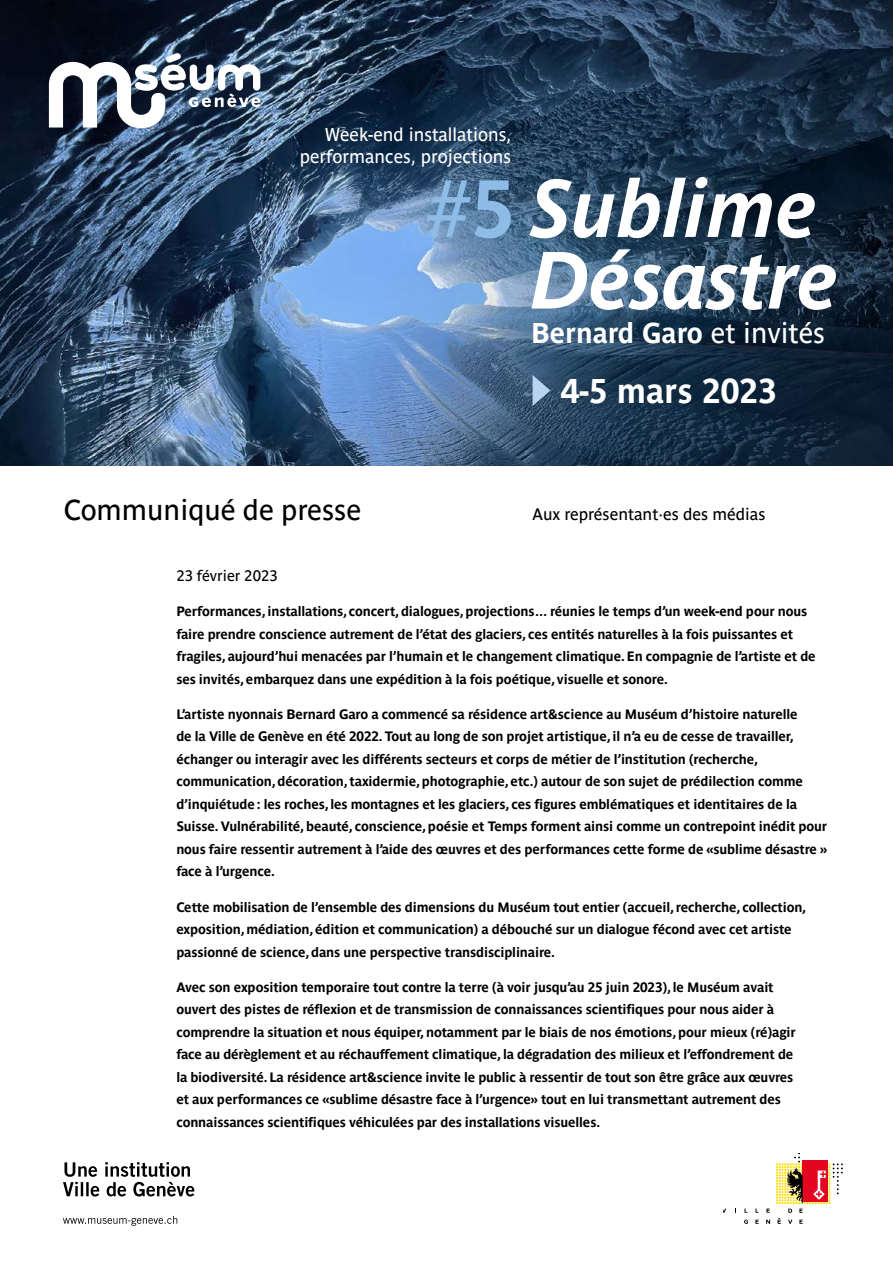
<style>
.page{position:relative;width:893px;height:1263px;background:#fff}
.page>*{position:absolute;margin:0;border:0;box-sizing:border-box;transform-origin:0 0}
.t1{font:italic 700 80.1px/71.6px "Parisine Std";color:#fff;text-align:right}
.t2{font:700 34.05px "Parisine Std";color:#fff}
.t3{font:700 28.35px "Parisine Std";color:#fff}
.t4{font:28.35px "Parisine Std";color:#000}
.t5{font:18.3px/22px "Parisine Std";color:#fff;text-align:right}
.t6{font:16.5px "Parisine Std";color:#000}
.t7{font:15px "Parisine Std";color:#000}
.t8{font:700 13.5px/22.5px "Parisine Std";letter-spacing:-.01em;color:#000}
.s1{font-weight:400;font-style:normal;color:#8ebce6}
.s2{font-style:normal;color:#8ebce6}
.s3{font-weight:400}
</style>
<div class="page">
<img style="left:0;top:0;width:251px;height:466px">
<svg style="left:251px;top:0;width:642px;height:466px;background:#304b69"></svg>
<svg style="left:533px;top:375px;width:17px;height:31px"></svg>
<svg style="left:49px;top:53px;width:211px;height:75px"></svg>
<svg style="left:63px;top:1216px;width:114px;height:10px"></svg>
<svg style="left:63px;top:1162px;width:131px;height:34px"></svg>
<svg style="left:766px;top:1208px;width:4px;height:5px"></svg>
<svg style="left:744px;top:1208px;width:4px;height:5px"></svg>
<svg style="left:744px;top:1219px;width:4px;height:5px"></svg>
<svg style="left:755px;top:1220px;width:4px;height:4px"></svg>
<svg style="left:766px;top:1220px;width:4px;height:4px"></svg>
<svg style="left:776px;top:1153px;width:67px;height:71px"></svg>
<h3 class="t5" style="left:300px;top:123px;width:213px">Week-end installations, performances, projections</h3>
<h1 class="t1" style="left:427px;top:173px;width:414px"><span class="s1">#</span><span class="s2">5</span> Sublime<br>Désastre</h1>
<h3 class="t3" style="left:531px;top:316px;width:295px">Bernard Garo <span class="s3">et invités</span></h3>
<h2 class="t2" style="left:561px;top:371px;width:217px">4-5 mars 2023</h2>
<h3 class="t4" style="left:64px;top:493px;width:299px">Communiqué de presse</h3>
<p class="t6" style="left:533px;top:504px;width:234px">Aux représentant·es des médias</p>
<p class="t7" style="left:176px;top:567px;width:103px">23 février 2023</p>
<p class="t8" style="left:176px;top:600px;width:641px">Performances, installations, concert, dialogues, projections… réunies le temps d’un week-end pour nous faire prendre conscience autrement de l’état des glaciers, ces entités naturelles à la fois puissantes et fragiles, aujourd’hui menacées par l’humain et le changement climatique. En compagnie de l’artiste et de ses invités, embarquez dans une expédition à la fois poétique, visuelle et sonore.</p>
<p class="t8" style="left:176px;top:703px;width:652px">L’artiste nyonnais Bernard Garo a commencé sa résidence art&amp;science au Muséum d’histoire naturelle<br>de la Ville de Genève en été 2022. Tout au long de son projet artistique, il n’a eu de cesse de travailler, échanger ou interagir avec les différents secteurs et corps de métier de l’institution (recherche, communication, décoration, taxidermie, photographie, etc.) autour de son sujet de prédilection comme d’inquiétude : les roches, les montagnes et les glaciers, ces figures emblématiques et identitaires de la Suisse. Vulnérabilité, beauté, conscience, poésie et Temps forment ainsi comme un contrepoint inédit pour nous faire ressentir autrement à l’aide des œuvres et des performances cette forme de «sublime désastre » face à l’urgence.</p>
<p class="t8" style="left:176px;top:895px;width:631px">Cette mobilisation de l’ensemble des dimensions du Muséum tout entier (accueil, recherche, collection, exposition, médiation, édition et communication) a débouché sur un dialogue fécond avec cet artiste passionné de science, dans une perspective transdisciplinaire.</p>
<p class="t8" style="left:176px;top:976px;width:621px">Avec son exposition temporaire tout contre la terre (à voir jusqu’au 25 juin 2023), le Muséum avait ouvert des pistes de réflexion et de transmission de connaissances scientifiques pour nous aider à comprendre la situation et nous équiper, notamment par le biais de nos émotions, pour mieux (ré)agir face au dérèglement et au réchauffement climatique, la dégradation des milieux et l’effondrement de la biodiversité. La résidence art&amp;science invite le public à ressentir de tout son être grâce aux œuvres et aux performances ce «sublime désastre face à l’urgence» tout en lui transmettant autrement des connaissances scientifiques véhiculées par des installations visuelles.</p>
</div>
